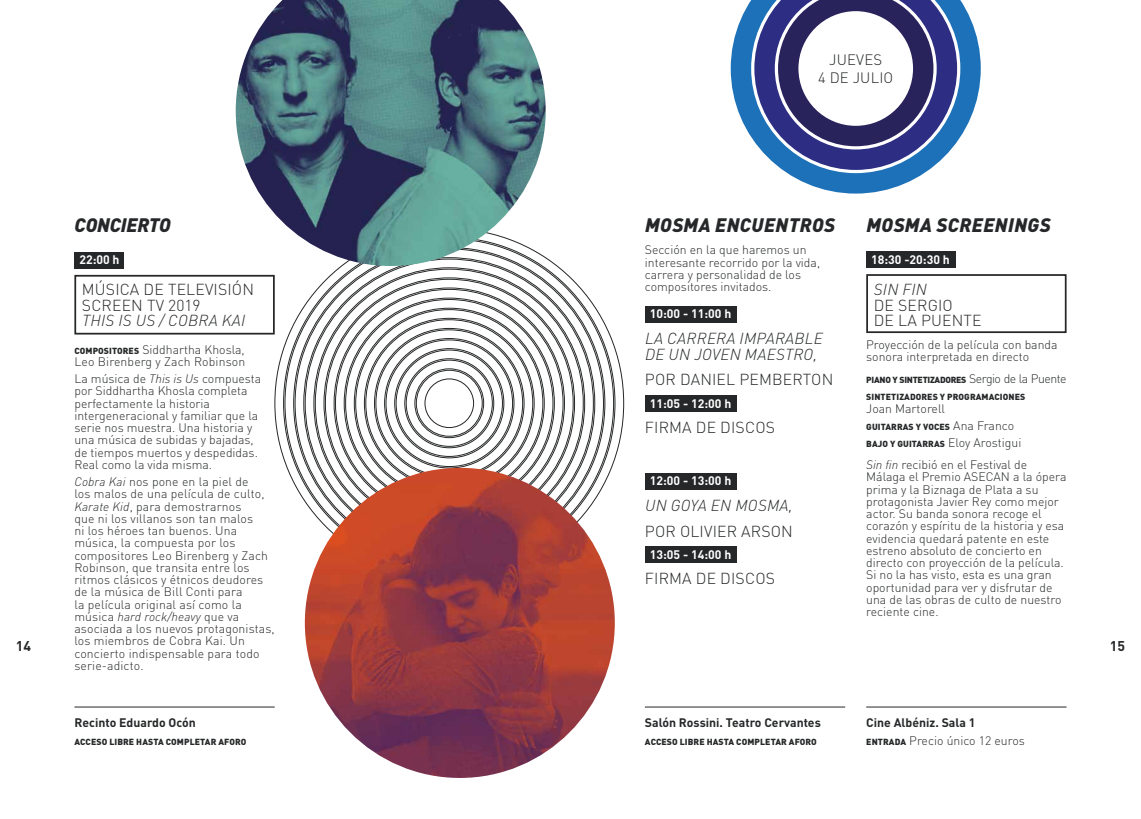
<style>
.page{position:relative;width:1141px;height:819px;background:#fff}
.page>*{position:absolute;margin:0;border:0;box-sizing:border-box;transform-origin:0 0}
.t1{font:italic 900 19.25px "DIN Pro";letter-spacing:.02em;color:#252728}
.t2{font:italic 900 19.25px "DIN Pro";letter-spacing:-.01em;color:#252728}
.t3{font:300 15.75px/15.8px "DIN Pro";letter-spacing:.01em;color:#252728}
.t4{font:italic 300 15.75px/15.8px "DIN Pro";letter-spacing:.02em;color:#252728}
.t5{font:300 14.88px/17.8px "DIN Pro";letter-spacing:.01em;color:#252728;text-align:center}
.t6{font:700 14px "DIN Pro";color:#252728}
.t7{font:300 12.25px/12.2px "DIN Pro";color:#252728}
.t8{font:700 12.25px "DIN Pro";color:#fff}
.t9{font:700 12.25px "DIN Pro";color:#252728}
.t10{font:900 8.75px/17.2px "DIN Pro";letter-spacing:.01em;color:#252728}
.s1{font-weight:900;font-size:8.75px}
.s2{font-style:italic}
.s3{font-weight:300;font-size:12.25px}
.s4{font-weight:700}
</style>
<div class="page">
<hr style="left:74px;top:706px;width:201px;height:1px;background:#252728">
<div style="left:74px;top:252px;width:50px;height:17px;background:#252728"></div>
<div style="left:74px;top:275px;width:201px;height:59px;border:2px solid #252728"></div>
<svg style="left:731px;top:0;width:250px;height:193px"></svg>
<hr style="left:645px;top:706px;width:200px;height:1px;background:#252728">
<hr style="left:866px;top:706px;width:200px;height:1px;background:#252728">
<div style="left:645px;top:305px;width:92px;height:17px;background:#252728"></div>
<div style="left:645px;top:473px;width:92px;height:16px;background:#252728"></div>
<div style="left:645px;top:395px;width:92px;height:17px;background:#252728"></div>
<div style="left:645px;top:546px;width:92px;height:17px;background:#252728"></div>
<div style="left:866px;top:251px;width:89px;height:17px;background:#252728"></div>
<div style="left:866px;top:274px;width:201px;height:59px;border:2px solid #252728"></div>
<svg style="left:274px;top:257px;width:350px;height:321px"></svg>
<img style="left:305px;top:468px;width:310px;height:309px;border-radius:155px">
<img style="left:236px;top:0;width:310px;height:266px">
<p class="t5" style="left:818px;top:50px;width:77px">JUEVES<br>4 DE JULIO</p>
<h1 class="t2" style="left:75px;top:209px;width:98px">CONCIERTO</h1>
<p class="t8" style="left:79px;top:251px;width:42px">22:00 h</p>
<p class="t3" style="left:82px;top:280px;width:174px">MÚSICA DE TELEVISIÓN<br>SCREEN TV 2019</p>
<p class="t4" style="left:82px;top:311px;width:165px">THIS IS US / COBRA KAI</p>
<p class="t7" style="left:74px;top:342px;width:172px"><span class="s1">COMPOSITORES</span> Siddhartha Khosla,<br>Leo Birenberg y Zach Robinson</p>
<p class="t7" style="left:74px;top:372px;width:188px">La música de <span class="s2">This is Us</span> compuesta por Siddhartha Khosla completa perfectamente la historia intergeneracional y familiar que la serie nos muestra. Una historia y una música de subidas y bajadas, de tiempos muertos y despedidas.<br>Real como la vida misma.</p>
<p class="t7" style="left:74px;top:475px;width:202px"><span class="s2">Cobra Kai</span> nos pone en la piel de<br>los malos de una película de culto,<br><span class="s2">Karate Kid</span>, para demostrarnos<br>que ni los villanos son tan malos<br>ni los héroes tan buenos. Una música, la compuesta por los compositores Leo Birenberg y Zach<br>Robinson, que transita entre los ritmos clásicos y étnicos deudores de la música de Bill Conti para<br>la película original así como la música <span class="s2">hard rock/heavy</span> que va asociada a los nuevos protagonistas, los miembros de Cobra Kai. Un concierto indispensable para todo serie-adicto.</p>
<h1 class="t1" style="left:645px;top:209px;width:192px">MOSMA ENCUENTROS</h1>
<p class="t7" style="left:645px;top:243px;width:177px">Sección en la que haremos un interesante recorrido por la vida, carrera y personalidad de los compositores invitados.</p>
<p class="t8" style="left:650px;top:305px;width:83px">10:00 - 11:00 h</p>
<p class="t4" style="left:645px;top:329px;width:179px">LA CARRERA IMPARABLE<br>DE UN JOVEN MAESTRO,</p>
<p class="t3" style="left:645px;top:371px;width:190px">POR DANIEL PEMBERTON</p>
<p class="t8" style="left:650px;top:395px;width:83px">11:05 - 12:00 h</p>
<p class="t3" style="left:645px;top:419px;width:132px">FIRMA DE DISCOS</p>
<h1 class="t1" style="left:866px;top:209px;width:186px">MOSMA SCREENINGS</h1>
<p class="t8" style="left:871px;top:251px;width:80px">18:30 -20:30 h</p>
<p class="t4" style="left:874px;top:280px;width:55px">SIN FIN</p>
<p class="t3" style="left:874px;top:296px;width:109px">DE SERGIO<br>DE LA PUENTE</p>
<p class="t7" style="left:866px;top:337px;width:193px">Proyección de la película con banda sonora interpretada en directo</p>
<p class="t10" style="left:866px;top:371px;width:202px">PIANO Y SINTETIZADORES <span class="s3">Sergio de la Puente<br></span>SINTETIZADORES Y PROGRAMACIONES</p>
<p class="t7" style="left:866px;top:401px;width:80px">Joan Martorell</p>
<p class="t10" style="left:866px;top:417px;width:157px">GUITARRAS Y VOCES <span class="s3">Ana Franco<br></span>BAJO Y GUITARRAS <span class="s3">Eloy Arostigui</span></p>
<p class="t7" style="left:866px;top:458px;width:202px"><span class="s2">Sin fin</span> recibió en el Festival de<br>Málaga el Premio ASECAN a la ópera prima y la Biznaga de Plata a su protagonista Javier Rey como mejor actor. Su banda sonora recoge el corazón y espíritu de la historia y esa evidencia quedará patente en este estreno absoluto de concierto en directo con proyección de la película.<br>Si no la has visto, esta es una gran oportunidad para ver y disfrutar de una de las obras de culto de nuestro reciente cine.</p>
<p class="t8" style="left:650px;top:472px;width:83px">12:00 - 13:00 h</p>
<p class="t4" style="left:645px;top:496px;width:149px">UN GOYA EN MOSMA,</p>
<p class="t3" style="left:645px;top:522px;width:149px">POR OLIVIER ARSON</p>
<p class="t8" style="left:650px;top:546px;width:83px">13:05 - 14:00 h</p>
<p class="t3" style="left:645px;top:570px;width:132px">FIRMA DE DISCOS</p>
<p class="t6" style="left:16px;top:636px;width:17px">14</p>
<p class="t6" style="left:1110px;top:636px;width:17px">15</p>
<p class="t9" style="left:74px;top:714px;width:123px">Recinto Eduardo Ocón</p>
<p class="t10" style="left:74px;top:732px;width:173px">ACCESO LIBRE HASTA COMPLETAR AFORO</p>
<p class="t9" style="left:645px;top:714px;width:177px">Salón Rossini. Teatro Cervantes</p>
<p class="t10" style="left:645px;top:732px;width:173px">ACCESO LIBRE HASTA COMPLETAR AFORO</p>
<p class="t7" style="left:866px;top:713px;width:160px;line-height:17.2px"><span class="s4">Cine Albéniz. Sala 1<br></span><span class="s1">ENTRADA</span> Precio único 12 euros</p>
</div>
